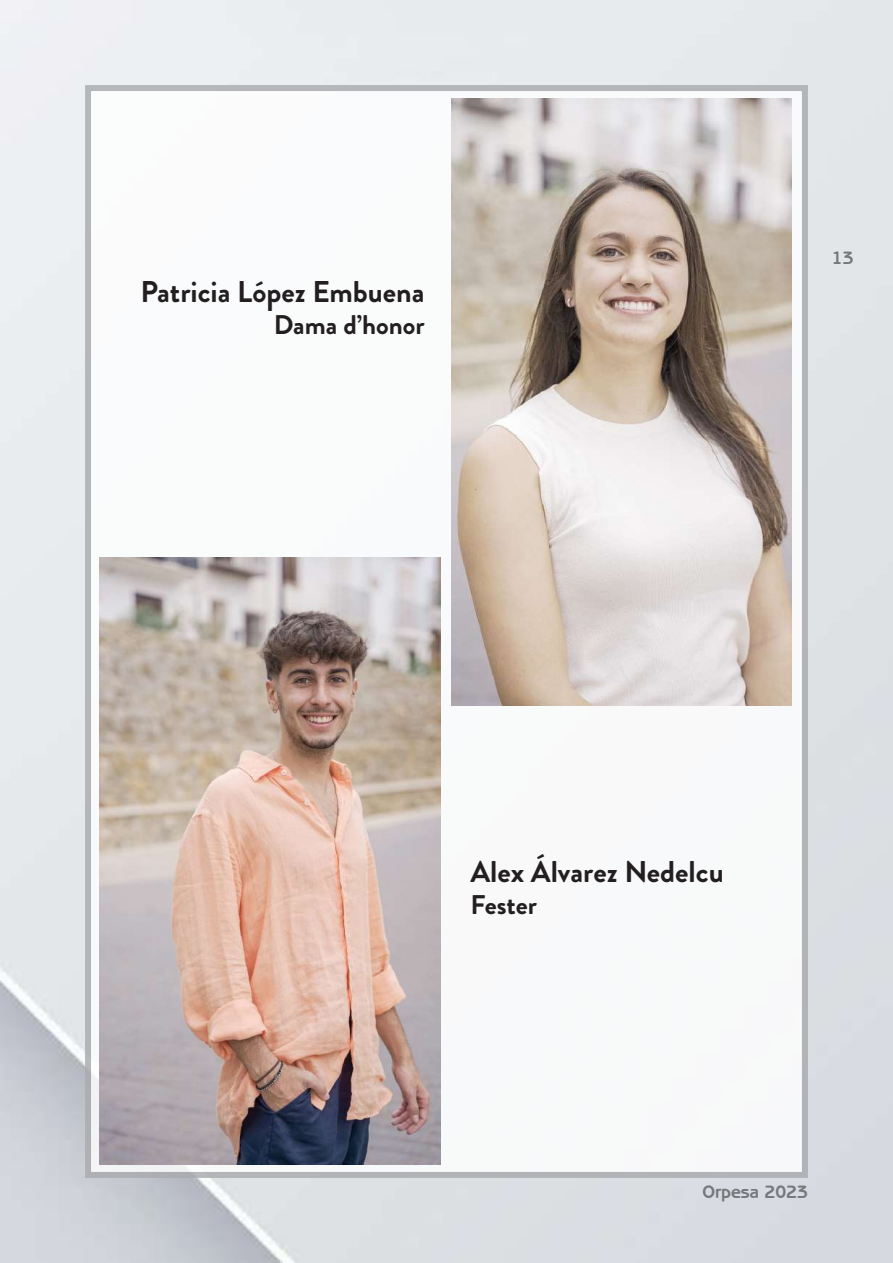
<style>
.page{position:relative;width:893px;height:1263px;background:#fff}
.page>*{position:absolute;margin:0;border:0;box-sizing:border-box;transform-origin:0 0}
.t1{font:700 30px "Brandon Grotesque";color:#231f20}
.t2{font:700 27px "Brandon Grotesque";color:#231f20}
.t3{font:700 18px "Benguiat Gothic IT Cby BT";color:#76787b}
</style>
<div class="page">
<div style="left:85px;top:85px;width:723px;height:1093px;background:#fff;border:6px solid #aaabaf"></div>
<img style="left:100px;top:557px;width:340px;height:608px">
<img style="left:451px;top:98px;width:340px;height:608px">
<p class="t1" style="left:140px;top:271px;width:286px">Patricia López Embuena</p>
<p class="t2" style="left:274px;top:306px;width:152px">Dama d’honor</p>
<p class="t3" style="left:832px;top:246px;width:23px">13</p>
<p class="t1" style="left:470px;top:851px;width:255px">Alex Álvarez Nedelcu</p>
<p class="t2" style="left:470px;top:886px;width:68px">Fester</p>
<p class="t3" style="left:702px;top:1181px;width:107px">Orpesa 2023</p>
</div>
